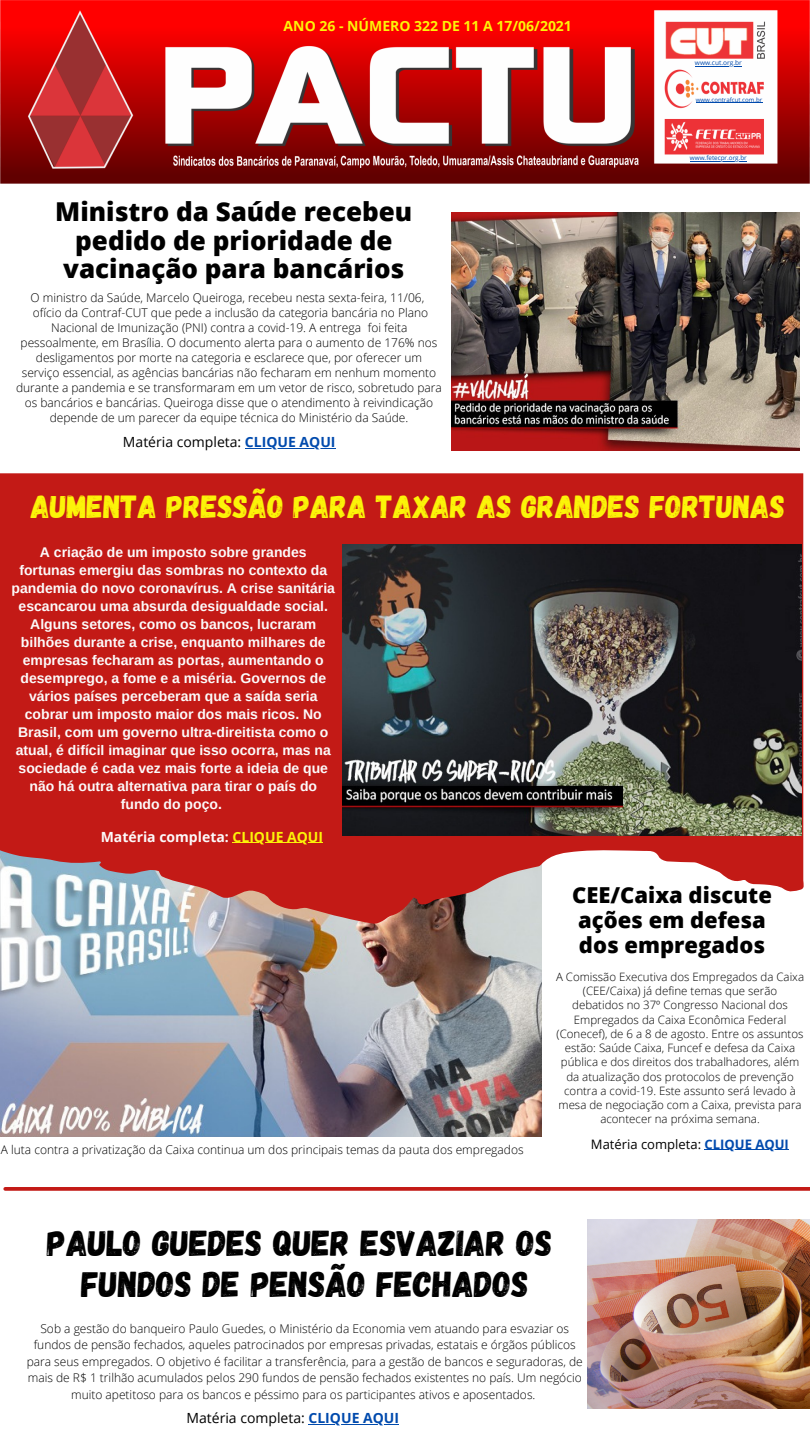
<style>
.page{position:relative;width:810px;height:1440px;background:#fff}
.page>*{position:absolute;margin:0;border:0;box-sizing:border-box;transform-origin:0 0}
.t1{font:36px "Gagalin";color:#000}
.t2{font:32px "Gagalin";color:#fcf408}
.t3{font:800 26px/28.5px "Open Sans";color:#000;text-align:center}
.t4{font:800 22px/25px "Open Sans";color:#000}
.t5{font:700 14px/18px "Arimo";color:#fcfafa;text-align:center}
.t6{font:14px "Open Sans";color:#000}
.t7{font:700 14px "Open Sans";color:#fcf408}
.t8{font:700 14px "Open Sans";color:#fcfafa}
.t9{font:13px "Open Sans";color:#000}
.t10{font:300 12px/15px "Open Sans";color:#000;text-align:center}
.t11{font:300 11.5px/14.2px "Open Sans";color:#000;text-align:center}
.t12{font:6.6px "Open Sans";color:#004aad}
.t13{font:6.3px "Open Sans";color:#004aad}
.t14{font:6.1px "Open Sans";color:#004aad}
.s1{font-weight:700;color:#004aad}
.s2{color:#fcf408}
</style>
<div class="page">
<img style="left:0;top:0;width:810px;height:184px">
<img style="left:452px;top:213px;width:348px;height:238px">
<img style="left:0;top:924px;width:542px;height:212px">
<svg style="left:0;top:473px;width:804px;height:451px;background:#c53835"></svg>
<img style="left:342px;top:544px;width:459px;height:291px">
<img style="left:588px;top:1219px;width:222px;height:189px">
<hr style="left:695px;top:66px;width:47px;height:1px;background:#004aad">
<hr style="left:696px;top:102px;width:66px;height:1px;background:#004aad">
<hr style="left:690px;top:161px;width:57px;height:1px;background:#004aad">
<hr style="left:245px;top:448px;width:91px;height:1px;background:#004aad">
<hr style="left:233px;top:842px;width:90px;height:1px;background:#fcf408">
<hr style="left:309px;top:1424px;width:90px;height:1px;background:#004aad">
<hr style="left:713px;top:1150px;width:76px;height:1px;background:#004aad">
<svg style="left:5px;top:1187px;width:805px;height:4px;background:#c62723"></svg>
<p class="t7" style="left:284px;top:16px;width:290px">ANO 26 - NÚMERO 322 DE 11 A 17/06/2021</p>
<p class="t3" style="left:55px;top:197px;width:358px">Ministro da Saúde recebeu pedido de prioridade de vacinação para bancários</p>
<p class="t10" style="left:16px;top:290px;width:427px">O ministro da Saúde, Marcelo Queiroga, recebeu nesta sexta-feira, 11/06,<br>ofício da Contraf-CUT que pede a inclusão da categoria bancária no Plano Nacional de Imunização (PNI) contra a covid-19. A entrega foi feita pessoalmente, em Brasília. O documento alerta para o aumento de 176% nos desligamentos por morte na categoria e esclarece que, por oferecer um serviço essencial, as agências bancárias não fecharam em nenhum momento durante a pandemia e se transformaram em um vetor de risco, sobretudo para os bancários e bancárias. Queiroga disse que o atendimento à reivindicação depende de um parecer da equipe técnica do Ministério da Saúde.</p>
<p class="t12" style="left:695px;top:58px;width:48px">www.cut.org.br</p>
<p class="t14" style="left:696px;top:95px;width:68px">www.contrafcut.com.br</p>
<p class="t13" style="left:690px;top:154px;width:58px">www.fetecpr.org.br</p>
<p class="t6" style="left:123px;top:432px;width:214px">Matéria completa: <span class="s1">CLIQUE AQUI</span></p>
<p class="t2" style="left:31px;top:485px;width:756px">AUMENTA PRESSÃO PARA TAXAR AS GRANDES FORTUNAS</p>
<p class="t5" style="left:12px;top:543px;width:325px">A criação de um imposto sobre grandes fortunas emergiu das sombras no contexto da pandemia do novo coronavírus. A crise sanitária escancarou uma absurda desigualdade social.<br>Alguns setores, como os bancos, lucraram bilhões durante a crise, enquanto milhares de empresas fecharam as portas, aumentando o desemprego, a fome e a miséria. Governos de vários países perceberam que a saída seria cobrar um imposto maior dos mais ricos. No Brasil, com um governo ultra-direitista como o atual, é difícil imaginar que isso ocorra, mas na sociedade é cada vez mais forte a ideia de que não há outra alternativa para tirar o país do fundo do poço.</p>
<p class="t8" style="left:101px;top:827px;width:224px">Matéria completa: <span class="s2">CLIQUE AQUI</span></p>
<p class="t10" style="left:1px;top:1141px;width:524px">A luta contra a privatização da Caixa continua um dos principais temas da pauta dos empregados</p>
<p class="t4" style="left:572px;top:882px;width:201px">CEE/Caixa discute ações em defesa dos empregados</p>
<p class="t11" style="left:556px;top:969px;width:250px">A Comissão Executiva dos Empregados da Caixa (CEE/Caixa) já define temas que serão debatidos no 37º Congresso Nacional dos Empregados da Caixa Econômica Federal (Conecef), de 6 a 8 de agosto. Entre os assuntos estão: Saúde Caixa, Funcef e defesa da Caixa pública e dos direitos dos trabalhadores, além da atualização dos protocolos de prevenção contra a covid-19. Este assunto será levado à mesa de negociação com a Caixa, prevista para acontecer na próxima semana.</p>
<p class="t9" style="left:591px;top:1135px;width:199px">Matéria completa: <span class="s1">CLIQUE AQUI</span></p>
<p class="t1" style="left:47px;top:1219px;width:507px">PAULO GUEDES QUER ESVAZIAR OS</p>
<p class="t1" style="left:82px;top:1261px;width:449px">FUNDOS DE PENSÃO FECHADOS</p>
<p class="t10" style="left:27px;top:1320px;width:558px;line-height:16.5px">Sob a gestão do banqueiro Paulo Guedes, o Ministério da Economia vem atuando para esvaziar os fundos de pensão fechados, aqueles patrocinados por empresas privadas, estatais e órgãos públicos para seus empregados. O objetivo é facilitar a transferência, para a gestão de bancos e seguradoras, de mais de R$ 1 trilhão acumulados pelos 290 fundos de pensão fechados existentes no país. Um negócio muito apetitoso para os bancos e péssimo para os participantes ativos e aposentados.</p>
<p class="t6" style="left:186px;top:1408px;width:214px">Matéria completa: <span class="s1">CLIQUE AQUI</span></p>
</div>
